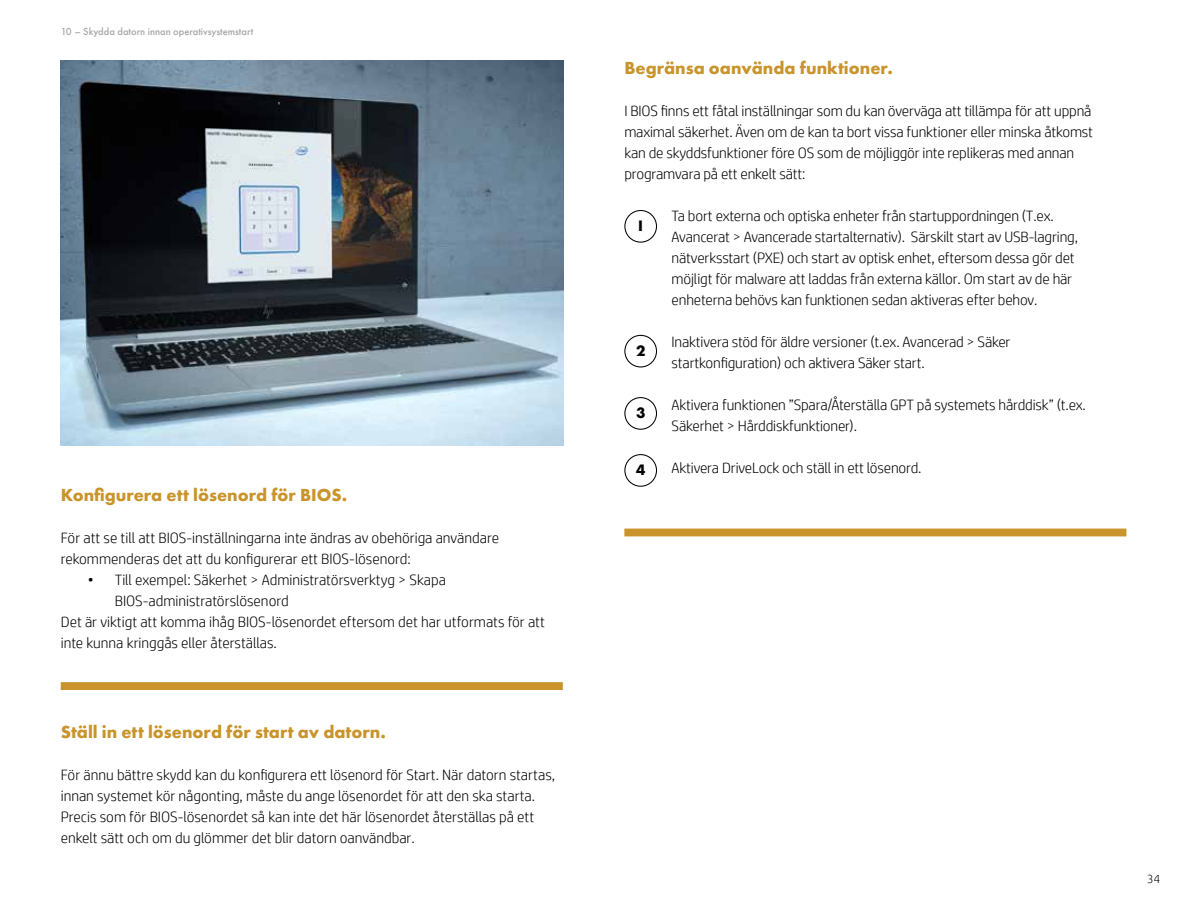
<style>
.page{position:relative;width:1188px;height:918px;background:#fff}
.page>*{position:absolute;margin:0;border:0;box-sizing:border-box;transform-origin:0 0}
.t1{font:700 18px "Futura PT";color:#c9942b}
.t2{font:700 15.6px "Futura PT";color:#000}
.t3{font:300 15px/21px "HP Simplified";letter-spacing:-.01em;color:#000}
.t4{font:300 12px "HP Simplified";color:#000101}
.t5{font:500 10.5px "Futura PT";color:#a6a6a6}
</style>
<div class="page">
<div style="left:61px;top:682px;width:502px;height:8px;background:#c9942b"></div>
<div style="left:624px;top:529px;width:502px;height:7px;background:#c9942b"></div>
<img style="left:61px;top:61px;width:503px;height:385px">
<div style="left:624px;top:210px;width:33px;height:33px;border:1px solid #000;border-radius:50%"></div>
<div style="left:624px;top:335px;width:33px;height:33px;border:1px solid #000;border-radius:50%"></div>
<div style="left:624px;top:397px;width:33px;height:33px;border:1px solid #000;border-radius:50%"></div>
<div style="left:624px;top:454px;width:33px;height:33px;border:1px solid #000;border-radius:50%"></div>
<p class="t5" style="left:61px;top:25px;width:194px">10 – Skydda datorn innan operativsystemstart</p>
<p class="t1" style="left:61px;top:483px;width:288px">Konfigurera ett lösenord för BIOS.</p>
<p class="t3" style="left:61px;top:527px;width:440px">För att se till att BIOS-inställningarna inte ändras av obehöriga användare rekommenderas det att du konfigurerar ett BIOS-lösenord:</p>
<p class="t3" style="left:88px;top:569px;width:360px">• Till exempel: Säkerhet &gt; Administratörsverktyg &gt; Skapa</p>
<p class="t3" style="left:115px;top:590px;width:176px">BIOS-administratörslösenord</p>
<p class="t3" style="left:61px;top:611px;width:486px">Det är viktigt att komma ihåg BIOS-lösenordet eftersom det har utformats för att</p>
<p class="t3" style="left:61px;top:632px;width:218px">inte kunna kringgås eller återställas.</p>
<p class="t1" style="left:61px;top:720px;width:327px">Ställ in ett lösenord för start av datorn.</p>
<p class="t3" style="left:61px;top:764px;width:496px">För ännu bättre skydd kan du konfigurera ett lösenord för Start. När datorn startas, innan systemet kör någonting, måste du ange lösenordet för att den ska starta.<br>Precis som för BIOS-lösenordet så kan inte det här lösenordet återställas på ett enkelt sätt och om du glömmer det blir datorn oanvändbar.</p>
<p class="t1" style="left:624px;top:57px;width:270px">Begränsa oanvända funktioner.</p>
<p class="t3" style="left:624px;top:100px;width:470px">I BIOS finns ett fåtal inställningar som du kan överväga att tillämpa för att uppnå maximal säkerhet. Även om de kan ta bort vissa funktioner eller minska åtkomst kan de skyddsfunktioner före OS som de möjliggör inte replikeras med annan programvara på ett enkelt sätt:</p>
<p class="t3" style="left:672px;top:205px;width:408px">Ta bort externa och optiska enheter från startuppordningen (T.ex.<br>Avancerat &gt; Avancerade startalternativ). Särskilt start av USB-lagring, nätverksstart (PXE) och start av optisk enhet, eftersom dessa gör det möjligt för malware att laddas från externa källor. Om start av de här enheterna behövs kan funktionen sedan aktiveras efter behov.</p>
<p class="t3" style="left:672px;top:331px;width:340px">Inaktivera stöd för äldre versioner (t.ex. Avancerad &gt; Säker startkonfiguration) och aktivera Säker start.</p>
<p class="t3" style="left:672px;top:394px;width:416px">Aktivera funktionen ”Spara/Återställa GPT på systemets hårddisk” (t.ex.<br>Säkerhet &gt; Hårddiskfunktioner).</p>
<p class="t3" style="left:672px;top:457px;width:252px">Aktivera DriveLock och ställ in ett lösenord.</p>
<p class="t2" style="left:638px;top:216px;width:6px">I</p>
<p class="t2" style="left:636px;top:340px;width:11px">2</p>
<p class="t2" style="left:636px;top:403px;width:11px">3</p>
<p class="t2" style="left:636px;top:460px;width:11px">4</p>
<p class="t4" style="left:1147px;top:871px;width:15px">34</p>
</div>
